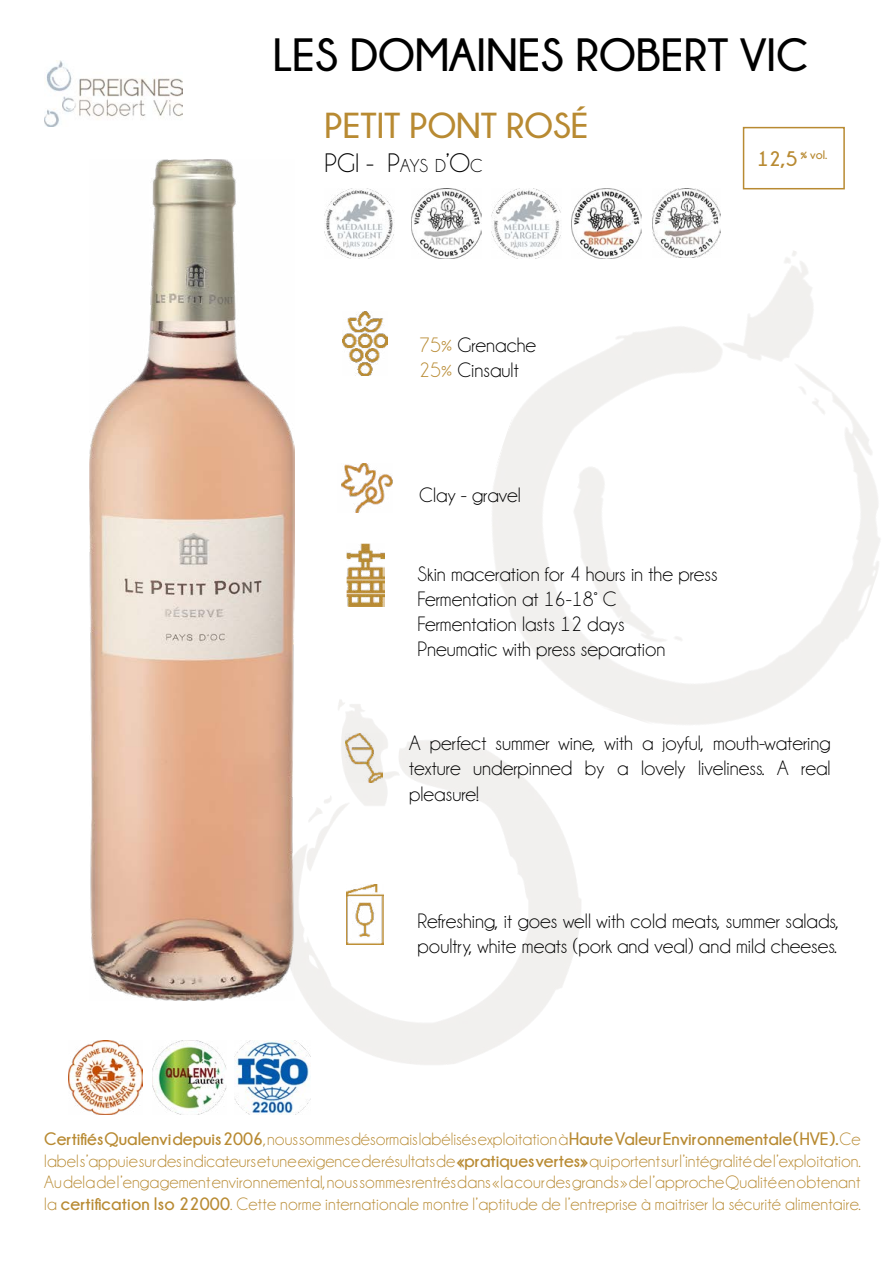
<style>
.page{position:relative;width:893px;height:1263px;background:#fff}
.page>*{position:absolute;margin:0;border:0;box-sizing:border-box;transform-origin:0 0}
.t1{font:700 46.5px "Champagne&Limousines";color:#000}
.t2{font:700 36px "Champagne&Limousines";color:#b88a32}
.t3{font:27px "Champagne&Limousines";color:#000}
.t4{font:21px/25.2px "Champagne&Limousines";color:#000}
.t5{font:18px/21.6px "Champagne&Limousines";letter-spacing:.01em;color:#b88a32;text-align:justify}
.t6{font:700 12.3px "Champagne&Limousines";color:#b88a32}
.s1{font-size:18.9px}
.s2{font-size:21px}
.s3{color:#b88a32}
.s4{font-weight:700}
</style>
<div class="page">
<img style="left:69px;top:1040px;width:74px;height:74px">
<img style="left:152px;top:1040px;width:74px;height:74px">
<img style="left:235px;top:1040px;width:75px;height:74px">
<img style="left:276px;top:686px;width:309px;height:386px">
<img style="left:44px;top:60px;width:139px;height:67px">
<div style="left:743px;top:127px;width:102px;height:62px;border:2px solid #b88a32"></div>
<img style="left:343px;top:311px;width:44px;height:64px">
<img style="left:341px;top:463px;width:52px;height:50px">
<img style="left:345px;top:733px;width:37px;height:49px">
<img style="left:346px;top:544px;width:38px;height:62px">
<img style="left:346px;top:884px;width:38px;height:61px">
<img style="left:492px;top:188px;width:69px;height:70px">
<img style="left:412px;top:188px;width:69px;height:70px">
<img style="left:325px;top:188px;width:69px;height:70px">
<img style="left:572px;top:188px;width:69px;height:70px">
<img style="left:652px;top:189px;width:69px;height:69px">
<img style="left:89px;top:159px;width:205px;height:842px">
<h1 class="t1" style="left:273px;top:29px;width:537px">LES DOMAINES ROBERT VIC</h1>
<h2 class="t2" style="left:325px;top:106px;width:265px">PETIT PONT ROSÉ</h2>
<h3 class="t3" style="left:325px;top:149px;width:159px">PGI - P<span class="s1">AYS D</span>’O<span class="s1">C</span></h3>
<p class="t6" style="left:757px;top:147px;width:72px"><span class="s2">12,5</span> % vol.</p>
<p class="t4" style="left:419px;top:333px;width:119px"><span class="s3">75%</span> Grenache<br><span class="s3">25%</span> Cinsault</p>
<p class="t4" style="left:419px;top:483px;width:103px">Clay - gravel</p>
<p class="t4" style="left:418px;top:561px;width:302px">Skin maceration for 4 hours in the press<br>Fermentation at 16-18° C<br>Fermentation lasts 12 days<br>Pneumatic with press separation</p>
<p class="t4" style="left:409px;top:731px;width:423px;text-align:justify">A perfect summer wine, with a joyful, mouth-watering texture underpinned by a lovely liveliness. A real pleasure!</p>
<p class="t4" style="left:418px;top:908px;width:423px">Refreshing, it goes well with cold meats, summer salads, poultry, white meats (pork and veal) and mild cheeses.</p>
<p class="t5" style="left:44px;top:1128px;width:818px"><span class="s4">Certifiés Qualenvi depuis 2006</span>, nous sommes désormais labélisés exploitation à <span class="s4">Haute Valeur Environnementale (HVE).</span> Ce label s’appuie sur des indicateurs et une exigence de résultats de <span class="s4">«pratiques vertes»</span> qui portent sur l’intégralité de l’exploitation.<br>Au dela de l’engagement environnemental, nous sommes rentrés dans « la cour des grands » de l’approche Qualité en obtenant la <span class="s4">certification Iso 22000</span>. Cette norme internationale montre l’aptitude de l’entreprise à maitriser la sécurité alimentaire.</p>
</div>
